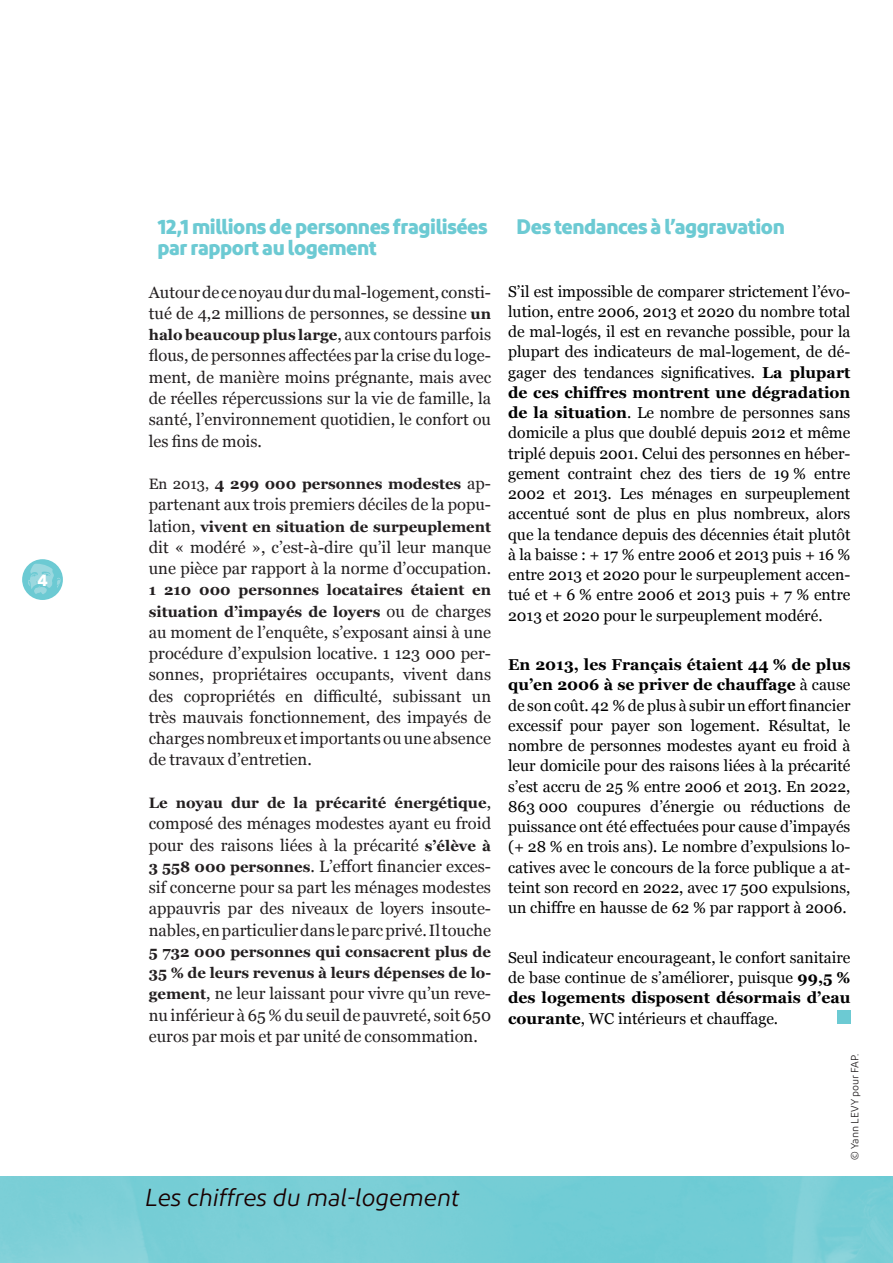
<style>
.page{position:relative;width:893px;height:1263px;background:#fff}
.page>*{position:absolute;margin:0;border:0;box-sizing:border-box;transform-origin:0 0}
.t1{font:italic 24.45px "Diodrum";letter-spacing:-.01em;color:#190000}
.INTER_2{font:700 21px/21.3px "Diodrum";letter-spacing:-.02em;color:#6ccad3}
.TEXTE{font:16.5px/21.3px "Georgia";color:#231f20;text-align:justify}
.t2{font:700 16.5px "Diodrum";color:#fff}
.t3{font:15.75px/20.2px "Georgia";color:#000;text-align:justify}
.TEXTE-2{font:700 15px/21.3px "Georgia";color:#231f20}
.adresses{font:10.5px "Diodrum";color:#231f20}
.s1{font-weight:700;font-size:15px}
.s2{font-weight:400;font-size:16.5px}
.s3{font-weight:400}
.s4{font-weight:700}
</style>
<div class="page">
<div style="left:22px;top:559px;width:41px;height:41px;background:#6ccad3;border-radius:50%"></div>
<svg style="left:28px;top:563px;width:33px;height:31px"></svg>
<div style="left:837px;top:1010px;width:13px;height:14px;background:#6ccad3"></div>
<p class="t2" style="left:37px;top:569px;width:12px">4</p>
<p class="INTER_2" style="left:157px;top:215px;width:332px">12,1 millions de personnes fragilisées par rapport au logement</p>
<p class="TEXTE" style="left:149px;top:281px;width:344px">Autour de ce noyau dur du mal-logement, consti&shy;tué de 4,2 millions de personnes, se dessine <span class="s1">un</span></p>
<p class="TEXTE-2" style="left:149px;top:324px;width:344px">halo beaucoup plus large<span class="s2">, aux contours parfois</span></p>
<p class="TEXTE" style="left:149px;top:344px;width:344px">flous, de personnes affectées par la crise du loge&shy;ment, de manière moins prégnante, mais avec de réelles répercussions sur la vie de famille, la santé, l’environnement quotidien, le confort ou les fins de mois.</p>
<p class="TEXTE-2" style="left:149px;top:472px;width:344px"><span class="s3">En 2013,</span> 4 299 000 personnes modestes <span class="s2">ap-</span></p>
<p class="TEXTE" style="left:149px;top:493px;width:344px">partenant aux trois premiers déciles de la popu-</p>
<p class="TEXTE-2" style="left:149px;top:515px;width:344px"><span class="s2">lation,</span> vivent en situation de surpeuplement</p>
<p class="TEXTE" style="left:149px;top:536px;width:344px">dit « modéré », c’est-à-dire qu’il leur manque une pièce par rapport à la norme d’occupation.</p>
<p class="TEXTE-2" style="left:149px;top:579px;width:344px">1 210 000 personnes locataires étaient en situation d’impayés de loyers <span class="s2">ou de charges</span></p>
<p class="TEXTE" style="left:149px;top:621px;width:344px">au moment de l’enquête, s’exposant ainsi à une procédure d’expulsion locative. 1 123 000 per&shy;sonnes, propriétaires occupants, vivent dans des copropriétés en difficulté, subissant un très mauvais fonctionnement, des impayés de charges nombreux et importants ou une absence de travaux d’entretien.</p>
<p class="TEXTE-2" style="left:149px;top:791px;width:344px">Le noyau dur de la précarité énergétique<span class="s2">,</span></p>
<p class="TEXTE" style="left:149px;top:812px;width:344px">composé des ménages modestes ayant eu froid pour des raisons liées à la précarité <span class="s1">s’élève à 3 558 000 personnes</span>. L’effort financier exces&shy;sif concerne pour sa part les ménages modestes appauvris par des niveaux de loyers insoute&shy;nables, en particulier dans le parc privé. Il touche</p>
<p class="TEXTE-2" style="left:149px;top:940px;width:344px">5 732 000 personnes qui consacrent plus de<br>35 % de leurs revenus à leurs dépenses de lo-</p>
<p class="TEXTE" style="left:149px;top:982px;width:344px"><span class="s1">gement</span>, ne leur laissant pour vivre qu’un reve&shy;nu inférieur à 65 % du seuil de pauvreté, soit 650 euros par mois et par unité de consommation.</p>
<p class="t1" style="left:145px;top:1182px;width:316px">Les chiffres du mal-logement</p>
<p class="INTER_2" style="left:517px;top:215px;width:270px">Des tendances à l’aggravation</p>
<p class="t3" style="left:508px;top:280px;width:344px">S’il est impossible de comparer strictement l’évo&shy;lution, entre 2006, 2013 et 2020 du nombre total de mal-logés, il est en revanche possible, pour la plupart des indicateurs de mal-logement, de dé&shy;gager des tendances significatives. <span class="s4">La plupart de ces chiffres montrent une dégradation de la situation</span>. Le nombre de personnes sans domicile a plus que doublé depuis 2012 et même triplé depuis 2001. Celui des personnes en héber&shy;gement contraint chez des tiers de 19 % entre 2002 et 2013. Les ménages en surpeuplement accentué sont de plus en plus nombreux, alors que la tendance depuis des décennies était plutôt à la baisse : + 17 % entre 2006 et 2013 puis + 16 % entre 2013 et 2020 pour le surpeuplement accen&shy;tué et + 6 % entre 2006 et 2013 puis + 7 % entre 2013 et 2020 pour le surpeuplement modéré.</p>
<p class="t3" style="left:508px;top:654px;width:344px"><span class="s4">En 2013, les Français étaient 44 % de plus qu’en 2006 à se priver de chauffage</span> à cause de son coût. 42 % de plus à subir un effort financier excessif pour payer son logement. Résultat, le nombre de personnes modestes ayant eu froid à leur domicile pour des raisons liées à la précarité s’est accru de 25 % entre 2006 et 2013. En 2022, 863 000 coupures d’énergie ou réductions de puissance ont été effectuées pour cause d’impayés (+ 28 % en trois ans). Le nombre d’expulsions lo&shy;catives avec le concours de la force publique a at&shy;teint son record en 2022, avec 17 500 expulsions, un chiffre en hausse de 62 % par rapport à 2006.</p>
<p class="t3" style="left:508px;top:946px;width:344px">Seul indicateur encourageant, le confort sanitaire de base continue de s’améliorer, puisque <span class="s4">99,5 % des logements disposent désormais d’eau courante</span>, WC intérieurs et chauffage.</p>
<p class="adresses" style="left:848px;top:1160px;width:108px;rotate:-90deg">© Yann LEVY pour FAP.</p>
</div>
